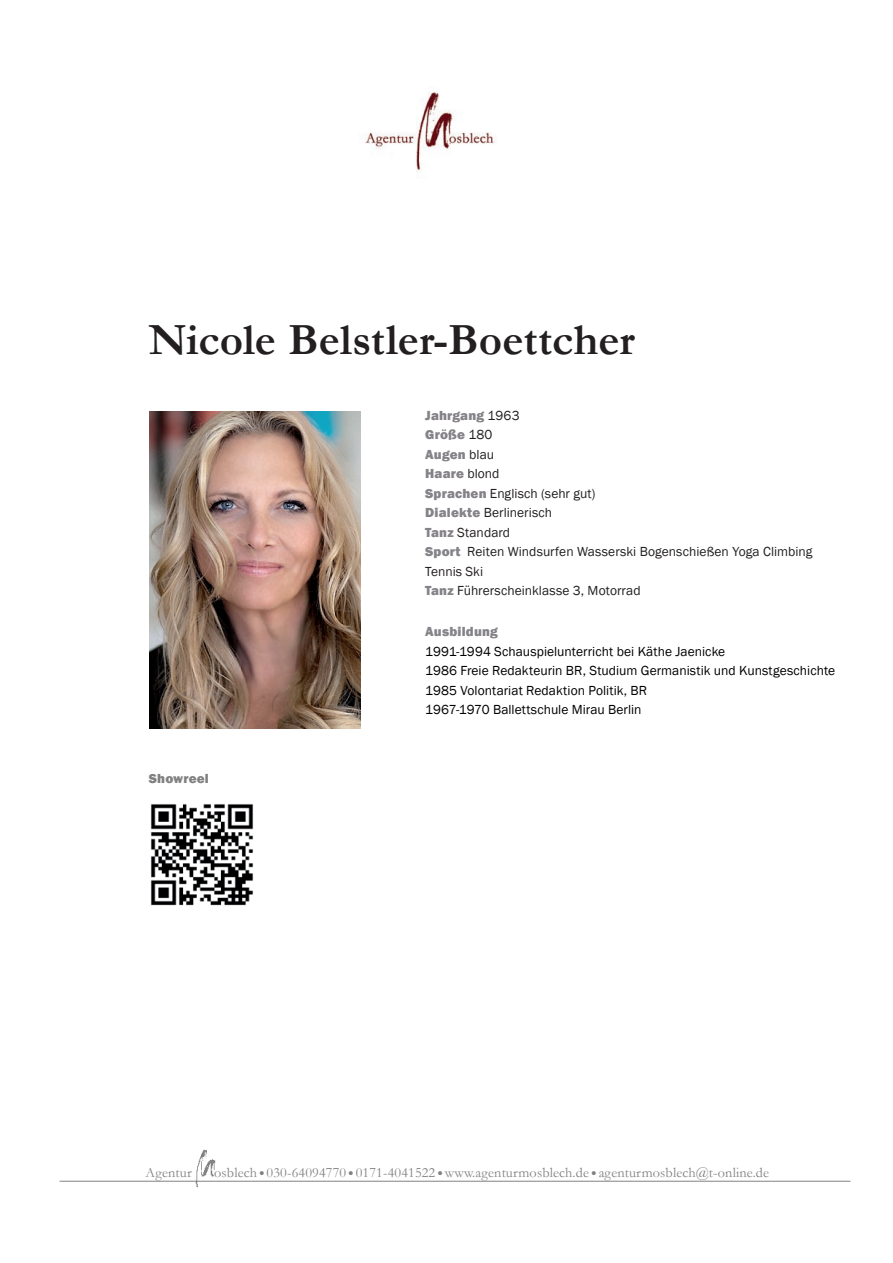
<style>
.page{position:relative;width:893px;height:1263px;background:#fff}
.page>*{position:absolute;margin:0;border:0;box-sizing:border-box;transform-origin:0 0}
.t1{font:700 45px "Garamond";color:#231f20}
.t2{font:14.25px "Garamond";letter-spacing:.01em;color:#828182}
.t3{font:13.5px/19.5px "Franklin Gothic";letter-spacing:.005em;color:#231f20}
.t4{font:13.5px/19.5px "Franklin Gothic";letter-spacing:.005em;color:#000}
.t5{font:800 13.5px "Franklin Gothic";letter-spacing:.015em;color:#858288}
.t6{font:800 13.5px "Franklin Gothic";letter-spacing:.015em;color:#828182}
.s1{font-weight:800;color:#858288}
.s2{font-family:"Franklin Gothic"}
</style>
<div class="page">
<img style="left:365px;top:92px;width:129px;height:80px">
<img style="left:193px;top:1149px;width:26px;height:39px">
<hr style="left:60px;top:1181px;width:790px;height:1px;background:#828182">
<img style="left:150px;top:411px;width:211px;height:317px">
<img style="left:150px;top:804px;width:104px;height:102px">
<h1 class="t1" style="left:149px;top:309px;width:488px">Nicole Belstler-Boettcher</h1>
<p class="t6" style="left:149px;top:770px;width:62px">Showreel</p>
<p class="t3" style="left:425px;top:406px;width:389px"><span class="s1">Jahrgang</span> 1963<br><span class="s1">Größe</span> 180<br><span class="s1">Augen</span> blau<br><span class="s1">Haare</span> blond<br><span class="s1">Sprachen</span> Englisch (sehr gut)<br><span class="s1">Dialekte</span> Berlinerisch<br><span class="s1">Tanz</span> Standard<br><span class="s1">Sport</span> Reiten Windsurfen Wasserski Bogenschießen Yoga Climbing<br>Tennis Ski<br><span class="s1">Tanz</span> Führerscheinklasse 3, Motorrad</p>
<p class="t5" style="left:425px;top:623px;width:74px">Ausbildung</p>
<p class="t4" style="left:425px;top:642px;width:412px">1991-1994 Schauspielunterricht bei Käthe Jaenicke<br>1986 Freie Redakteurin BR, Studium Germanistik und Kunstgeschichte 1985 Volontariat Redaktion Politik, BR<br>1967-1970 Ballettschule Mirau Berlin</p>
<p class="t2" style="left:146px;top:1162px;width:48px">Agentur</p>
<p class="t2" style="left:214px;top:1162px;width:556px">osblech<span class="s2">•</span>030-64094770<span class="s2">•</span>0171-4041522<span class="s2">•</span>www.agenturmosblech.de<span class="s2">•</span>agenturmosblech@t-online.de</p>
</div>
